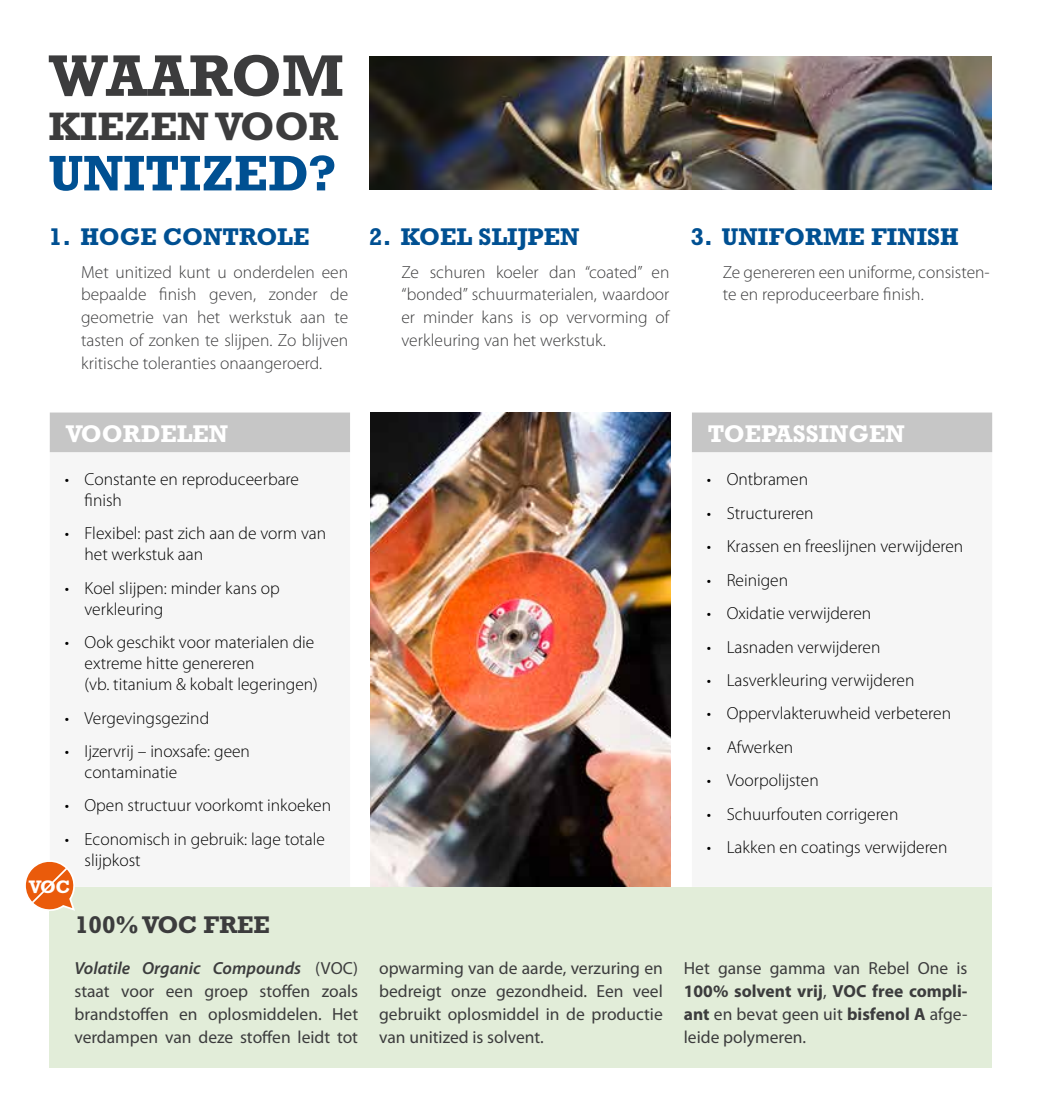
<style>
.page{position:relative;width:1042px;height:1117px;background:#fff}
.page>*{position:absolute;margin:0;border:0;box-sizing:border-box;transform-origin:0 0}
.t1{font:700 59.5px "Rockwell";color:#3c3c3d}
.t2{font:700 50.75px "Rockwell";color:#005092}
.t3{font:700 40.25px "Rockwell";color:#3c3c3d}
.t4{font:700 24.5px "Rockwell";color:#005092}
.t5{font:700 24.5px "Rockwell";color:#fff}
.t6{font:700 24.5px "Rockwell";color:#3c3c3d}
.t7{font:700 18.38px "Rockwell";color:#fff}
.t8{font:300 17.5px/21px "Myriad Pro";color:#000}
.t9{font:17.5px/22.8px "Myriad Pro";color:#3c3c3d;text-align:justify}
.t10{font:300 17.5px/22.8px "Myriad Pro";color:#3c3c3d;text-align:justify}
.s1{font-weight:600;font-style:italic}
.s2{font-weight:700}
</style>
<div class="page">
<img style="left:370px;top:412px;width:300px;height:474px">
<img style="left:370px;top:56px;width:621px;height:133px">
<div style="left:50px;top:445px;width:300px;height:441px;background:#f6f6f6"></div>
<div style="left:52px;top:414px;width:296px;height:36px;background:#c6c6c6"></div>
<div style="left:50px;top:412px;width:300px;height:40px;border:4px solid #c6c6c6"></div>
<div style="left:692px;top:445px;width:300px;height:441px;background:#f6f6f6"></div>
<div style="left:694px;top:414px;width:296px;height:36px;background:#c6c6c6"></div>
<div style="left:692px;top:412px;width:300px;height:40px;border:4px solid #c6c6c6"></div>
<div style="left:50px;top:886px;width:942px;height:181px;background:#e2edd9"></div>
<svg style="left:25px;top:858px;width:51px;height:55px"></svg>
<h1 class="t1" style="left:49px;top:41px;width:296px">WAAROM</h1>
<h3 class="t3" style="left:49px;top:102px;width:291px">KIEZEN VOOR</h3>
<h2 class="t2" style="left:49px;top:143px;width:290px">UNITIZED?</h2>
<h3 class="t4" style="left:49px;top:222px;width:262px">1. HOGE CONTROLE</h3>
<p class="t10" style="left:81px;top:260px;width:269px">Met unitized kunt u onderdelen een bepaalde finish geven, zonder de geometrie van het werkstuk aan te tasten of zonken te slijpen. Zo blijven kritische toleranties onaangeroerd.</p>
<h3 class="t5" style="left:66px;top:419px;width:164px">VOORDELEN</h3>
<p class="t8" style="left:85px;top:468px;width:216px;text-indent:-20px">• Constante en reproduceerbare finish</p>
<p class="t8" style="left:85px;top:523px;width:243px;text-indent:-20px">• Flexibel: past zich aan de vorm van het werkstuk aan</p>
<p class="t8" style="left:85px;top:577px;width:197px;text-indent:-20px">• Koel slijpen: minder kans op verkleuring</p>
<p class="t8" style="left:85px;top:632px;width:235px;text-indent:-20px">• Ook geschikt voor materialen die extreme hitte genereren<br>(vb. titanium &amp; kobalt legeringen)</p>
<p class="t8" style="left:65px;top:707px;width:146px">• Vergevingsgezind</p>
<p class="t8" style="left:85px;top:740px;width:167px;text-indent:-20px">• Ijzervrij – inoxsafe: geen contaminatie</p>
<p class="t8" style="left:65px;top:795px;width:268px">• Open structuur voorkomt inkoeken</p>
<p class="t8" style="left:85px;top:828px;width:242px;text-indent:-20px">• Economisch in gebruik: lage totale slijpkost</p>
<p class="t7" style="left:29px;top:875px;width:43px">VOC</p>
<h3 class="t6" style="left:75px;top:910px;width:196px">100% VOC FREE</h3>
<h3 class="t4" style="left:369px;top:222px;width:212px">2. KOEL SLIJPEN</h3>
<p class="t10" style="left:401px;top:260px;width:269px">Ze schuren koeler dan “coated” en “bonded” schuurmaterialen, waardoor er minder kans is op vervorming of verkleuring van het werkstuk.</p>
<h3 class="t4" style="left:690px;top:222px;width:270px">3. UNIFORME FINISH</h3>
<p class="t10" style="left:723px;top:260px;width:269px">Ze genereren een uniforme, consisten&shy;te en reproduceerbare finish.</p>
<h3 class="t5" style="left:708px;top:419px;width:199px">TOEPASSINGEN</h3>
<p class="t8" style="left:707px;top:469px;width:103px">• Ontbramen</p>
<p class="t8" style="left:707px;top:502px;width:108px">• Structureren</p>
<p class="t8" style="left:707px;top:536px;width:258px">• Krassen en freeslijnen verwijderen</p>
<p class="t8" style="left:707px;top:569px;width:83px">• Reinigen</p>
<p class="t8" style="left:707px;top:603px;width:166px">• Oxidatie verwijderen</p>
<p class="t8" style="left:707px;top:636px;width:175px">• Lasnaden verwijderen</p>
<p class="t8" style="left:707px;top:669px;width:209px">• Lasverkleuring verwijderen</p>
<p class="t8" style="left:707px;top:703px;width:246px">• Oppervlakteruwheid verbeteren</p>
<p class="t8" style="left:707px;top:736px;width:88px">• Afwerken</p>
<p class="t8" style="left:707px;top:770px;width:113px">• Voorpolijsten</p>
<p class="t8" style="left:707px;top:803px;width:193px">• Schuurfouten corrigeren</p>
<p class="t8" style="left:707px;top:837px;width:242px">• Lakken en coatings verwijderen</p>
<p class="t9" style="left:74px;top:957px;width:285px"><span class="s1">Volatile Organic Compounds</span> (VOC) staat voor een groep stoffen zoals brandstoffen en oplosmiddelen. Het verdampen van deze stoffen leidt tot</p>
<p class="t9" style="left:379px;top:957px;width:285px">opwarming van de aarde, verzuring en bedreigt onze gezondheid. Een veel gebruikt oplosmiddel in de productie van unitized is solvent.</p>
<p class="t9" style="left:684px;top:957px;width:285px">Het ganse gamma van Rebel One is <span class="s2">100% solvent vrij</span>, <span class="s2">VOC free compli&shy;ant</span> en bevat geen uit <span class="s2">bisfenol A</span> afge&shy;leide polymeren.</p>
</div>
